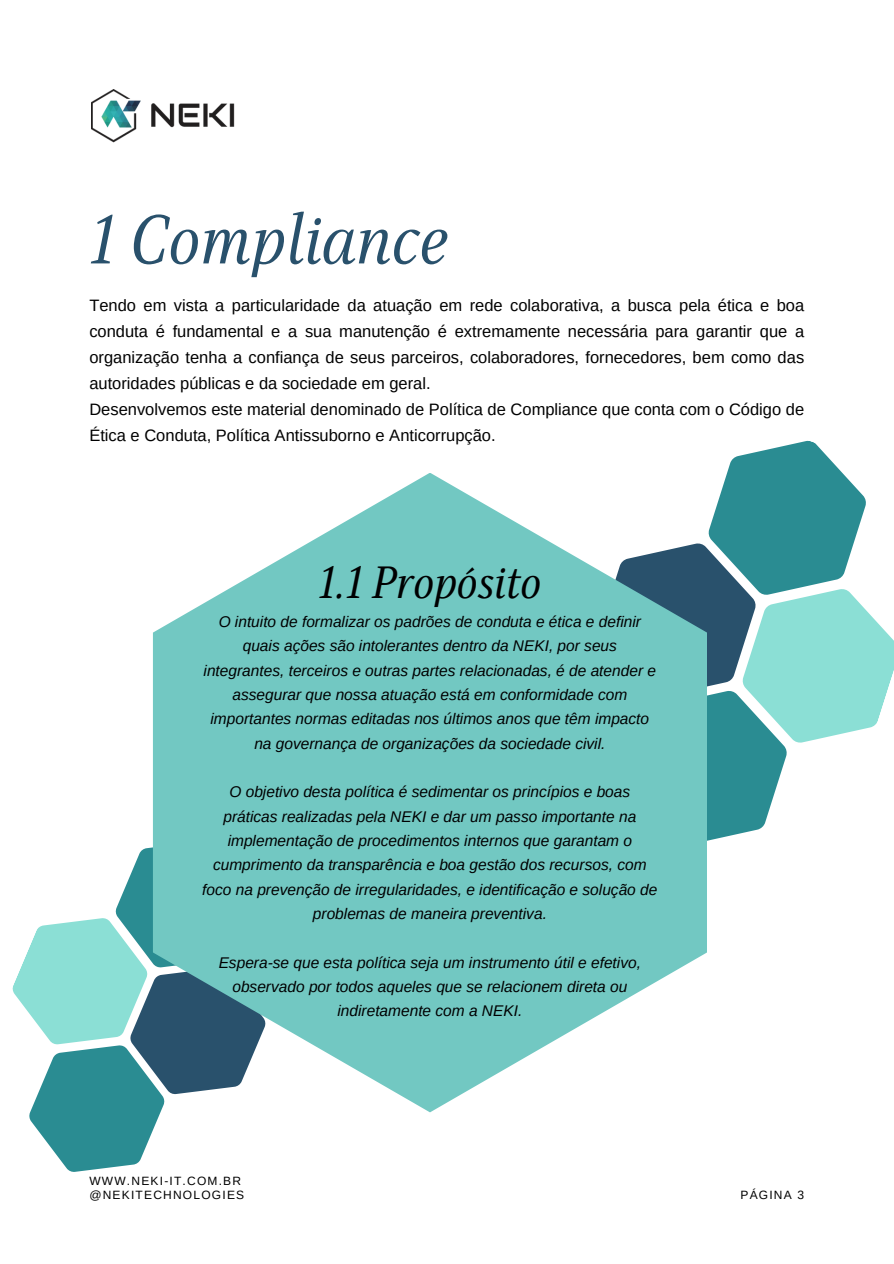
<style>
.page{position:relative;width:894px;height:1264px;background:#fff}
.page>*{position:absolute;margin:0;border:0;box-sizing:border-box;transform-origin:0 0}
.t1{font:italic 70.5px "Singel";color:#29516c}
.t2{font:italic 46.35px "Singel";color:#000001}
.t3{font:16.5px/25.8px "Arimo";color:#000001}
.t4{font:italic 15.45px/24.3px "Arimo";color:#000001;text-align:center}
.t5{font:12px "Arimo";letter-spacing:.1em;color:#000001}
</style>
<div class="page">
<img style="left:92px;top:89px;width:143px;height:53px">
<svg style="left:706px;top:440px;width:187px;height:426px"></svg>
<svg style="left:12px;top:847px;width:149px;height:325px"></svg>
<svg style="left:153px;top:473px;width:553px;height:639px;fill:#72c8c2"></svg>
<h3 class="t1" style="left:89px;top:197px;width:360px">1 Compliance</h3>
<h1 class="t3" style="left:89px;top:292px;width:716px">Tendo em vista a particularidade da atuação em rede colaborativa, a busca pela ética e boa conduta é fundamental e a sua manutenção é extremamente necessária para garantir que a organização tenha a confiança de seus parceiros, colaboradores, fornecedores, bem como das autoridades públicas e da sociedade em geral.<br>Desenvolvemos este material denominado de Política de Compliance que conta com o Código de Ética e Conduta, Política Antissuborno e Anticorrupção.</h1>
<p class="t2" style="left:318px;top:554px;width:224px">1.1 Propósito</p>
<h3 class="t4" style="left:203px;top:609px;width:454px">O intuito de formalizar os padrões de conduta e ética e definir quais ações são intolerantes dentro da NEKI, por seus integrantes, terceiros e outras partes relacionadas, é de atender e assegurar que nossa atuação está em conformidade com importantes normas editadas nos últimos anos que têm impacto na governança de organizações da sociedade civil.</h3>
<h3 class="t4" style="left:202px;top:779px;width:456px">O objetivo desta política é sedimentar os princípios e boas práticas realizadas pela NEKI e dar um passo importante na implementação de procedimentos internos que garantam o cumprimento da transparência e boa gestão dos recursos, com foco na prevenção de irregularidades, e identificação e solução de problemas de maneira preventiva.</h3>
<p class="t4" style="left:218px;top:950px;width:423px">Espera-se que esta política seja um instrumento útil e efetivo, observado por todos aqueles que se relacionem direta ou indiretamente com a NEKI.</p>
<p class="t5" style="left:89px;top:1174px;width:153px">WWW.NEKI-IT.COM.BR</p>
<h2 class="t5" style="left:89px;top:1188px;width:156px">@NEKITECHNOLOGIES</h2>
<h3 class="t5" style="left:740px;top:1188px;width:65px">PÁGINA 3</h3>
</div>
